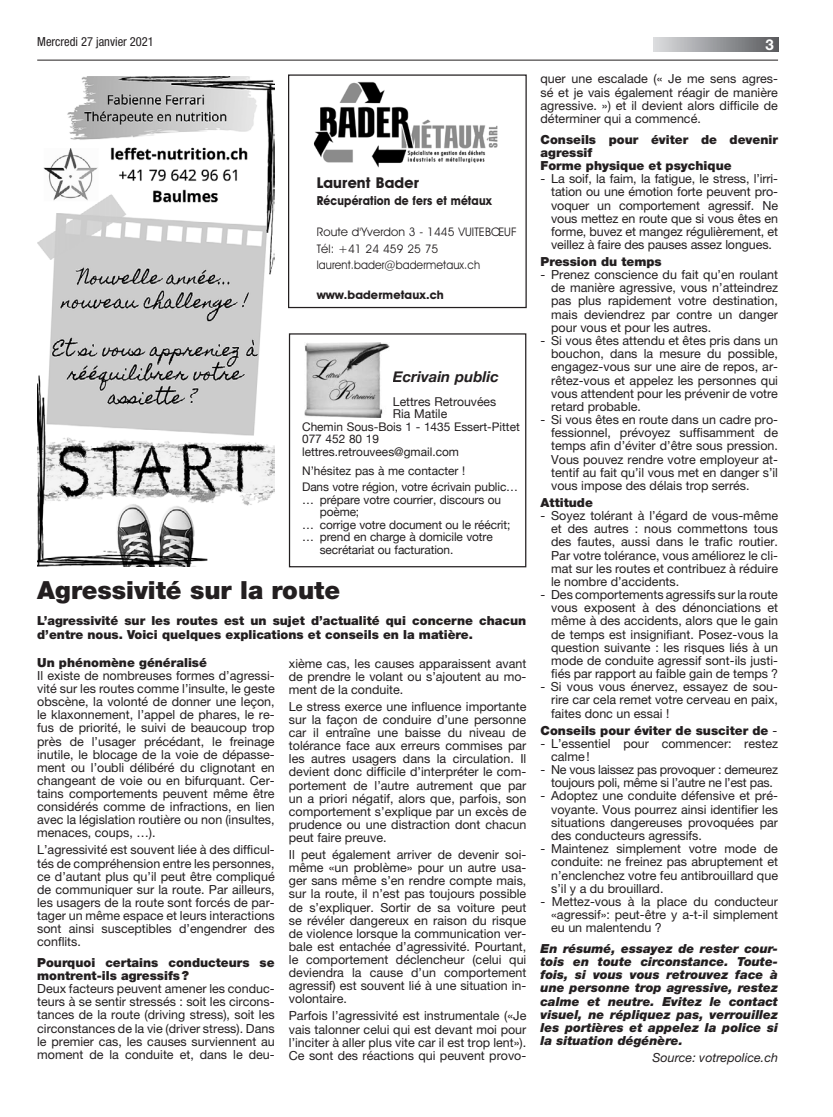
<style>
.page{position:relative;width:833px;height:1117px;background:#fff}
.page>*{position:absolute;margin:0;border:0;box-sizing:border-box;transform-origin:0 0}
.t1{font:900 25px "Helvetica Neue LT Pro";color:#231f20}
.t2{font:italic 700 15px "Helvetica Neue";color:#231f20}
.t3{font:700 15px "Avant Garde IT Cby BT";letter-spacing:.01em;color:#231f20}
.t4{font:700 15px "Helvetica Neue LT Pro";color:#fff}
.t5{font:12.5px/13.1px "Helvetica Neue LT Pro";color:#231f20;text-align:justify}
.t6{font:900 12.5px/13.1px "Helvetica Neue LT Pro";color:#231f20}
.t7{font:italic 900 12.5px/13.1px "Helvetica Neue LT Pro";color:#231f20;text-align:justify}
.t8{font:12.5px/13.1px "Helvetica Neue LT Pro";letter-spacing:-.02em;color:#231f20;text-align:center}
.t9{font:700 12.5px "Avant Garde IT Cby BT";letter-spacing:.01em;color:#231f20;scale:.9 1}
.t10{font:condensed 12.5px "Helvetica Neue LT Pro";color:#231f20}
.t11{font:italic 12.5px "Helvetica Neue LT Pro";color:#231f20}
.t12{font:12.25px/12.5px "Helvetica Neue";color:#231f20}
.t13{font:11.88px/12.5px "Helvetica Neue";letter-spacing:-.01em;color:#231f20}
.t14{font:11.88px/16.2px "Avant Garde IT Cby BT";letter-spacing:.01em;color:#231f20}
.t15{font:700 11.88px "Avant Garde IT Cby BT";letter-spacing:.01em;color:#231f20}
.s1{font-weight:400}
</style>
<div class="page">
<svg style="left:654px;top:37px;width:124px;height:14px"></svg>
<hr style="left:37px;top:60px;width:741px;height:1px;background:#231f20">
<img style="left:37px;top:76px;width:238px;height:490px">
<div style="left:288px;top:74px;width:239px;height:234px;border:1px solid #231f20"></div>
<img style="left:313px;top:81px;width:185px;height:86px">
<div style="left:289px;top:333px;width:237px;height:234px;border:1px solid #231f20"></div>
<img style="left:304px;top:343px;width:85px;height:74px">
<p class="t10" style="left:37px;top:34px;width:118px">Mercredi 27 janvier 2021</p>
<p class="t4" style="left:765px;top:35px;width:10px">3</p>
<p class="t3" style="left:317px;top:173px;width:104px">Laurent Bader</p>
<p class="t9" style="left:317px;top:193px;width:196px">Récupération de fers et métaux</p>
<p class="t14" style="left:317px;top:224px;width:202px">Route d'Yverdon 3 - 1445 VUITEBŒUF<br>Tél: +41 24 459 25 75 laurent.bader@badermetaux.ch</p>
<p class="t15" style="left:317px;top:288px;width:129px">www.badermetaux.ch</p>
<p class="t2" style="left:393px;top:364px;width:107px">Ecrivain public</p>
<p class="t12" style="left:393px;top:395px;width:105px">Lettres Retrouvées<br>Ria Matile</p>
<p class="t13" style="left:302px;top:420px;width:219px">Chemin Sous-Bois 1 - 1435 Essert-Pittet<br>077 452 80 19 lettres.retrouvees@gmail.com</p>
<p class="t13" style="left:302px;top:462px;width:217px;line-height:16.2px">N’hésitez pas à me contacter !<br>Dans votre région, votre écrivain public…</p>
<p class="t13" style="left:302px;top:493px;width:200px">… prépare votre courrier, discours ou</p>
<p class="t13" style="left:320px;top:505px;width:41px">poème;</p>
<p class="t13" style="left:302px;top:518px;width:210px">… corrige votre document ou le réécrit;</p>
<p class="t13" style="left:302px;top:530px;width:192px">… prend en charge à domicile votre</p>
<p class="t13" style="left:320px;top:543px;width:135px">secrétariat ou facturation.</p>
<h1 class="t1" style="left:37px;top:575px;width:304px">Agressivité sur la route</h1>
<p class="t6" style="left:37px;top:613px;width:491px;line-height:13.8px">L’agressivité sur les routes est un sujet d’actualité qui concerne chacun d’entre nous. Voici quelques explications et conseils en la matière.</p>
<p class="t6" style="left:37px;top:655px;width:171px">Un phénomène généralisé</p>
<p class="t5" style="left:37px;top:668px;width:239px">Il existe de nombreuses formes d’agressi&shy;vité sur les routes comme l’insulte, le geste obscène, la volonté de donner une leçon, le klaxonnement, l’appel de phares, le re&shy;fus de priorité, le suivi de beaucoup trop près de l’usager précédant, le freinage inutile, le blocage de la voie de dépasse&shy;ment ou l’oubli délibéré du clignotant en changeant de voie ou en bifurquant. Cer&shy;tains comportements peuvent même être considérés comme de infractions, en lien avec la législation routière ou non (insultes, menaces, coups, …).</p>
<p class="t5" style="left:37px;top:843px;width:239px">L’agressivité est souvent liée à des difficul&shy;tés de compréhension entre les personnes, ce d’autant plus qu’il peut être compliqué de communiquer sur la route. Par ailleurs, les usagers de la route sont forcés de par&shy;tager un même espace et leurs interactions sont ainsi susceptibles d’engendrer des conflits.</p>
<p class="t6" style="left:37px;top:955px;width:239px">Pourquoi certains conducteurs se montrent-ils agressifs?</p>
<p class="t5" style="left:37px;top:981px;width:239px">Deux facteurs peuvent amener les conduc&shy;teurs à se sentir stressés : soit les circons&shy;tances de la route (driving stress), soit les circonstances de la vie (driver stress). Dans le premier cas, les causes surviennent au moment de la conduite et, dans le deu-</p>
<p class="t5" style="left:289px;top:656px;width:239px">xième cas, les causes apparaissent avant de prendre le volant ou s’ajoutent au mo&shy;ment de la conduite.</p>
<p class="t5" style="left:289px;top:699px;width:239px">Le stress exerce une influence importante sur la façon de conduire d’une personne car il entraîne une baisse du niveau de tolérance face aux erreurs commises par les autres usagers dans la circulation. Il devient donc difficile d’interpréter le com&shy;portement de l’autre autrement que par un a priori négatif, alors que, parfois, son comportement s’explique par un excès de prudence ou une distraction dont chacun peut faire preuve.</p>
<p class="t5" style="left:289px;top:847px;width:239px">Il peut également arriver de devenir soi&shy;même «un problème» pour un autre usa&shy;ger sans même s’en rendre compte mais, sur la route, il n’est pas toujours possible de s’expliquer. Sortir de sa voiture peut se révéler dangereux en raison du risque de violence lorsque la communication ver&shy;bale est entachée d’agressivité. Pourtant, le comportement déclencheur (celui qui deviendra la cause d’un comportement agressif) est souvent lié à une situation in&shy;volontaire.</p>
<p class="t5" style="left:289px;top:1008px;width:239px">Parfois l’agressivité est instrumentale («Je vais talonner celui qui est devant moi pour l’inciter à aller plus vite car il est trop lent»).<br>Ce sont des réactions qui peuvent provo-</p>
<p class="t5" style="left:540px;top:72px;width:239px">quer une escalade (« Je me sens agres&shy;sé et je vais également réagir de manière agressive. ») et il devient alors difficile de déterminer qui a commencé.</p>
<p class="t6" style="left:540px;top:132px;width:239px">Conseils pour éviter de devenir agressif<br>Forme physique et psychique</p>
<p class="t5" style="left:551px;top:172px;width:228px;text-indent:-11px">- La soif, la faim, la fatigue, le stress, l’irri&shy;tation ou une émotion forte peuvent pro&shy;voquer un comportement agressif. Ne vous mettez en route que si vous êtes en forme, buvez et mangez régulièrement, et veillez à faire des pauses assez longues.</p>
<p class="t6" style="left:540px;top:255px;width:123px">Pression du temps</p>
<p class="t5" style="left:551px;top:268px;width:228px;text-indent:-11px">- Prenez conscience du fait qu’en roulant de manière agressive, vous n’atteindrez pas plus rapidement votre destination, mais deviendrez par contre un danger pour vous et pour les autres.</p>
<p class="t5" style="left:551px;top:334px;width:228px;text-indent:-11px">- Si vous êtes attendu et êtes pris dans un bouchon, dans la mesure du possible, engagez-vous sur une aire de repos, ar&shy;rêtez-vous et appelez les personnes qui vous attendent pour les prévenir de votre retard probable.</p>
<p class="t5" style="left:551px;top:413px;width:228px;text-indent:-11px">- Si vous êtes en route dans un cadre pro&shy;fessionnel, prévoyez suffisamment de temps afin d’éviter d’être sous pression.<br>Vous pouvez rendre votre employeur at&shy;tentif au fait qu’il vous met en danger s’il vous impose des délais trop serrés.</p>
<p class="t6" style="left:540px;top:495px;width:54px">Attitude</p>
<p class="t5" style="left:551px;top:508px;width:228px;text-indent:-11px">- Soyez tolérant à l’égard de vous-même et des autres : nous commettons tous des fautes, aussi dans le trafic routier.<br>Par votre tolérance, vous améliorez le cli&shy;mat sur les routes et contribuez à réduire le nombre d’accidents.</p>
<p class="t5" style="left:551px;top:587px;width:228px;text-indent:-11px">- Des comportements agressifs sur la route vous exposent à des dénonciations et même à des accidents, alors que le gain de temps est insignifiant. Posez-vous la question suivante : les risques liés à un mode de conduite agressif sont-ils justi&shy;fiés par rapport au faible gain de temps ?</p>
<p class="t5" style="left:551px;top:680px;width:228px;text-indent:-11px">- Si vous vous énervez, essayez de sou&shy;rire car cela remet votre cerveau en paix, faites donc un essai !</p>
<p class="t6" style="left:540px;top:723px;width:238px">Conseils pour éviter de susciter de <span class="s1">-</span></p>
<p class="t5" style="left:551px;top:736px;width:228px;text-indent:-11px">- L’essentiel pour commencer: restez calme!</p>
<p class="t8" style="left:540px;top:762px;width:239px">- Ne vous laissez pas provoquer : demeurez toujours poli, même si l’autre ne l’est pas.</p>
<p class="t5" style="left:551px;top:789px;width:228px;text-indent:-11px">- Adoptez une conduite défensive et pré&shy;voyante. Vous pourrez ainsi identifier les situations dangereuses provoquées par des conducteurs agressifs.</p>
<p class="t5" style="left:551px;top:841px;width:228px;text-indent:-11px">- Maintenez simplement votre mode de conduite: ne freinez pas abruptement et n’enclenchez votre feu antibrouillard que s’il y a du brouillard.</p>
<p class="t5" style="left:551px;top:894px;width:228px;text-indent:-11px">- Mettez-vous à la place du conducteur «agressif»: peut-être y a-t-il simplement eu un malentendu ?</p>
<p class="t7" style="left:540px;top:941px;width:239px">En résumé, essayez de rester cour&shy;tois en toute circonstance. Toute&shy;fois, si vous vous retrouvez face à une personne trop agressive, restez calme et neutre. Evitez le contact visuel, ne répliquez pas, verrouillez les portières et appelez la police si la situation dégénère.</p>
<p class="t11" style="left:652px;top:1049px;width:127px">Source: votrepolice.ch</p>
</div>
